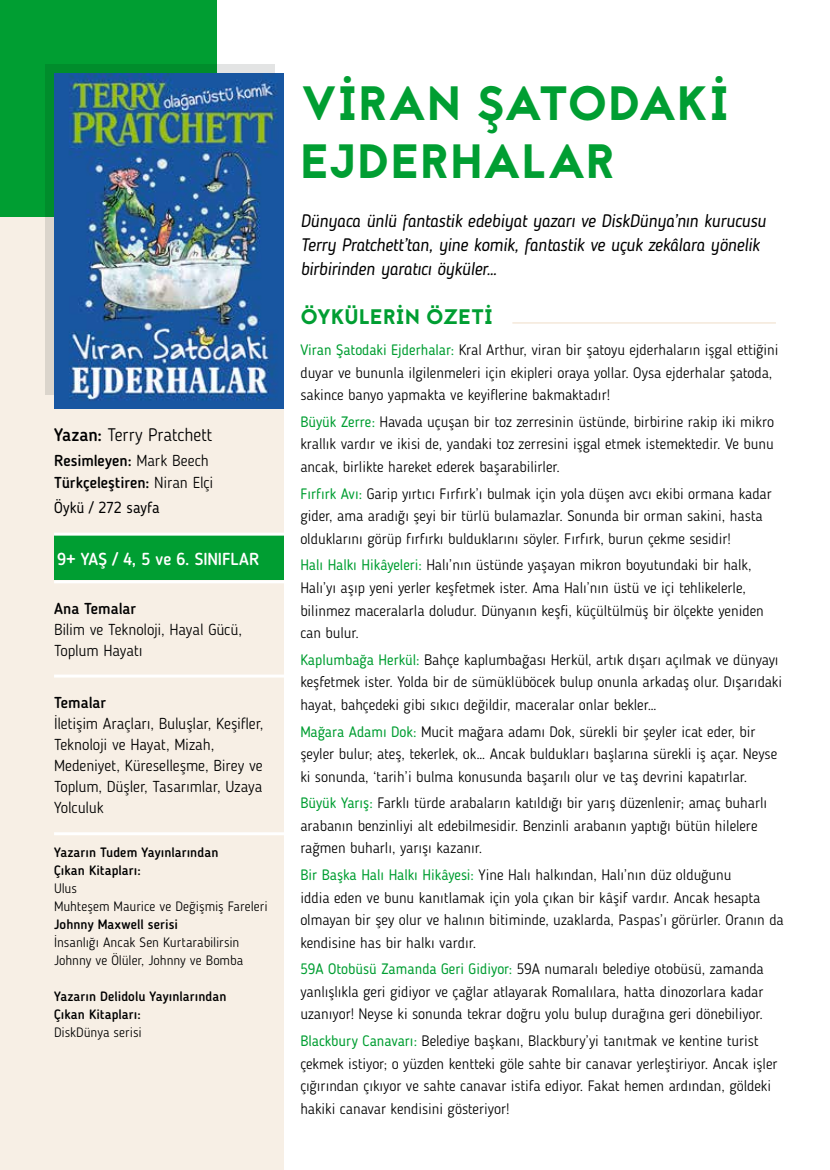
<style>
.page{position:relative;width:830px;height:1170px;background:#fff}
.page>*{position:absolute;margin:0;border:0;box-sizing:border-box;transform-origin:0 0}
.t1{font:48px/57.6px "Jaapokki";letter-spacing:.01em;color:#009e32}
.t2{font:21px "Jaapokki";letter-spacing:-.005em;color:#009e32}
.t3{font:italic 18px/24px "Blogger Sans";letter-spacing:-.02em;color:#000}
.t4{font:300 18px "Blogger Sans";letter-spacing:-.01em;color:#000}
.t5{font:500 17.25px "Blogger Sans";letter-spacing:-.005em;color:#fff}
.t6{font:300 15.75px/21px "Blogger Sans";letter-spacing:-.005em;color:#000}
.t7{font:500 15.75px/21px "Blogger Sans";color:#000}
.t8{font:15.75px "Blogger Sans";color:#000}
.t9{font:300 15px/22.5px "Blogger Sans";color:#000}
.t10{font:300 13.5px/18px "Blogger Sans";color:#000}
.t11{font:500 13.5px/18px "Blogger Sans";letter-spacing:.005em;color:#000}
.s1{font-weight:500}
.s2{font-weight:300}
.s3{font-weight:400;color:#009e32}
</style>
<div class="page">
<div style="left:0;top:216px;width:283px;height:953px;background:#f7efe5"></div>
<div style="left:0;top:0;width:216px;height:216px;background:#009e32"></div>
<div style="left:54px;top:535px;width:229px;height:45px;background:#009e32"></div>
<hr style="left:54px;top:532px;width:230px;height:3px;background:#fff">
<hr style="left:54px;top:580px;width:230px;height:3px;background:#fff">
<hr style="left:54px;top:674px;width:230px;height:3px;background:#fff">
<hr style="left:54px;top:832px;width:230px;height:3px;background:#fff">
<hr style="left:512px;top:322px;width:263px;height:1px;background:#f4e8da">
<svg style="left:45px;top:64px;width:229px;height:330px;background:#5ead72"></svg>
<img style="left:54px;top:73px;width:229px;height:335px">
<p class="t4" style="left:54px;top:424px;width:160px"><span class="s1">Yazan:</span> Terry Pratchett</p>
<p class="t7" style="left:54px;top:450px;width:161px">Resimleyen: <span class="s2">Mark Beech<br></span>Türkçeleştiren: <span class="s2">Niran Elçi</span></p>
<p class="t8" style="left:54px;top:498px;width:107px">Öykü / 272 sayfa</p>
<p class="t5" style="left:57px;top:548px;width:203px">9+ YAŞ / 4, 5 ve 6. SINIFLAR</p>
<p class="t7" style="left:54px;top:597px;width:84px">Ana Temalar</p>
<p class="t6" style="left:54px;top:618px;width:189px">Bilim ve Teknoloji, Hayal Gücü,<br>Toplum Hayatı</p>
<p class="t7" style="left:54px;top:692px;width:54px">Temalar</p>
<p class="t6" style="left:54px;top:713px;width:211px">İletişim Araçları, Buluşlar, Keşifler,<br>Teknoloji ve Hayat, Mizah,<br>Medeniyet, Küreselleşme, Birey ve<br>Toplum, Düşler, Tasarımlar, Uzaya<br>Yolculuk</p>
<p class="t11" style="left:54px;top:843px;width:166px">Yazarın Tudem Yayınlarından<br>Çıkan Kitapları:</p>
<p class="t10" style="left:54px;top:879px;width:215px">Ulus<br>Muhteşem Maurice ve Değişmiş Fareleri</p>
<p class="t11" style="left:54px;top:915px;width:125px">Johnny Maxwell serisi</p>
<p class="t10" style="left:54px;top:933px;width:191px">İnsanlığı Ancak Sen Kurtarabilirsin<br>Johnny ve Ölüler, Johnny ve Bomba</p>
<p class="t11" style="left:54px;top:987px;width:174px">Yazarın Delidolu Yayınlarından<br>Çıkan Kitapları:</p>
<p class="t10" style="left:54px;top:1023px;width:89px">DiskDünya serisi</p>
<h1 class="t1" style="left:300px;top:76px;width:430px">VİRAN ŞATODAKİ<br>EJDERHALAR</h1>
<p class="t3" style="left:300px;top:209px;width:467px">Dünyaca ünlü fantastik edebiyat yazarı ve DiskDünya’nın kurucusu<br>Terry Pratchett’tan, yine komik, fantastik ve uçuk zekâlara yönelik birbirinden yaratıcı öyküler…</p>
<h2 class="t2" style="left:300px;top:301px;width:194px">ÖYKÜLERİN ÖZETİ</h2>
<p class="t9" style="left:300px;top:338px;width:479px"><span class="s3">Viran Şatodaki Ejderhalar:</span> Kral Arthur, viran bir şatoyu ejderhaların işgal ettiğini duyar ve bununla ilgilenmeleri için ekipleri oraya yollar. Oysa ejderhalar şatoda, sakince banyo yapmakta ve keyiflerine bakmaktadır!</p>
<p class="t9" style="left:300px;top:410px;width:475px;text-align:justify"><span class="s3">Büyük Zerre:</span> Havada uçuşan bir toz zerresinin üstünde, birbirine rakip iki mikro krallık vardır ve ikisi de, yandaki toz zerresini işgal etmek istemektedir. Ve bunu ancak, birlikte hareket ederek başarabilirler.</p>
<p class="t9" style="left:300px;top:482px;width:472px"><span class="s3">Fırfırk Avı:</span> Garip yırtıcı Fırfırk’ı bulmak için yola düşen avcı ekibi ormana kadar gider, ama aradığı şeyi bir türlü bulamazlar. Sonunda bir orman sakini, hasta olduklarını görüp fırfırkı bulduklarını söyler. Fırfırk, burun çekme sesidir!</p>
<p class="t9" style="left:300px;top:554px;width:465px"><span class="s3">Halı Halkı Hikâyeleri:</span> Halı’nın üstünde yaşayan mikron boyutundaki bir halk, Halı’yı aşıp yeni yerler keşfetmek ister. Ama Halı’nın üstü ve içi tehlikelerle, bilinmez maceralarla doludur. Dünyanın keşfi, küçültülmüş bir ölçekte yeniden can bulur.</p>
<p class="t9" style="left:300px;top:648px;width:483px"><span class="s3">Kaplumbağa Herkül:</span> Bahçe kaplumbağası Herkül, artık dışarı açılmak ve dünyayı keşfetmek ister. Yolda bir de sümüklüböcek bulup onunla arkadaş olur. Dışarıdaki hayat, bahçedeki gibi sıkıcı değildir, maceralar onlar bekler…</p>
<p class="t9" style="left:300px;top:720px;width:478px"><span class="s3">Mağara Adamı Dok:</span> Mucit mağara adamı Dok, sürekli bir şeyler icat eder, bir şeyler bulur; ateş, tekerlek, ok… Ancak buldukları başlarına sürekli iş açar. Neyse ki sonunda, ‘tarih’i bulma konusunda başarılı olur ve taş devrini kapatırlar.</p>
<p class="t9" style="left:300px;top:791px;width:468px"><span class="s3">Büyük Yarış:</span> Farklı türde arabaların katıldığı bir yarış düzenlenir; amaç buharlı arabanın benzinliyi alt edebilmesidir. Benzinli arabanın yaptığı bütün hilelere rağmen buharlı, yarışı kazanır.</p>
<p class="t9" style="left:300px;top:863px;width:484px"><span class="s3">Bir Başka Halı Halkı Hikâyesi:</span> Yine Halı halkından, Halı’nın düz olduğunu<br>iddia eden ve bunu kanıtlamak için yola çıkan bir kâşif vardır. Ancak hesapta olmayan bir şey olur ve halının bitiminde, uzaklarda, Paspas’ı görürler. Oranın da kendisine has bir halkı vardır.</p>
<p class="t9" style="left:300px;top:957px;width:464px;text-align:justify"><span class="s3">59A Otobüsü Zamanda Geri Gidiyor:</span> 59A numaralı belediye otobüsü, zamanda yanlışlıkla geri gidiyor ve çağlar atlayarak Romalılara, hatta dinozorlara kadar uzanıyor! Neyse ki sonunda tekrar doğru yolu bulup durağına geri dönebiliyor.</p>
<p class="t9" style="left:300px;top:1029px;width:478px"><span class="s3">Blackbury Canavarı:</span> Belediye başkanı, Blackbury’yi tanıtmak ve kentine turist çekmek istiyor; o yüzden kentteki göle sahte bir canavar yerleştiriyor. Ancak işler çığırından çıkıyor ve sahte canavar istifa ediyor. Fakat hemen ardından, göldeki hakiki canavar kendisini gösteriyor!</p>
</div>
